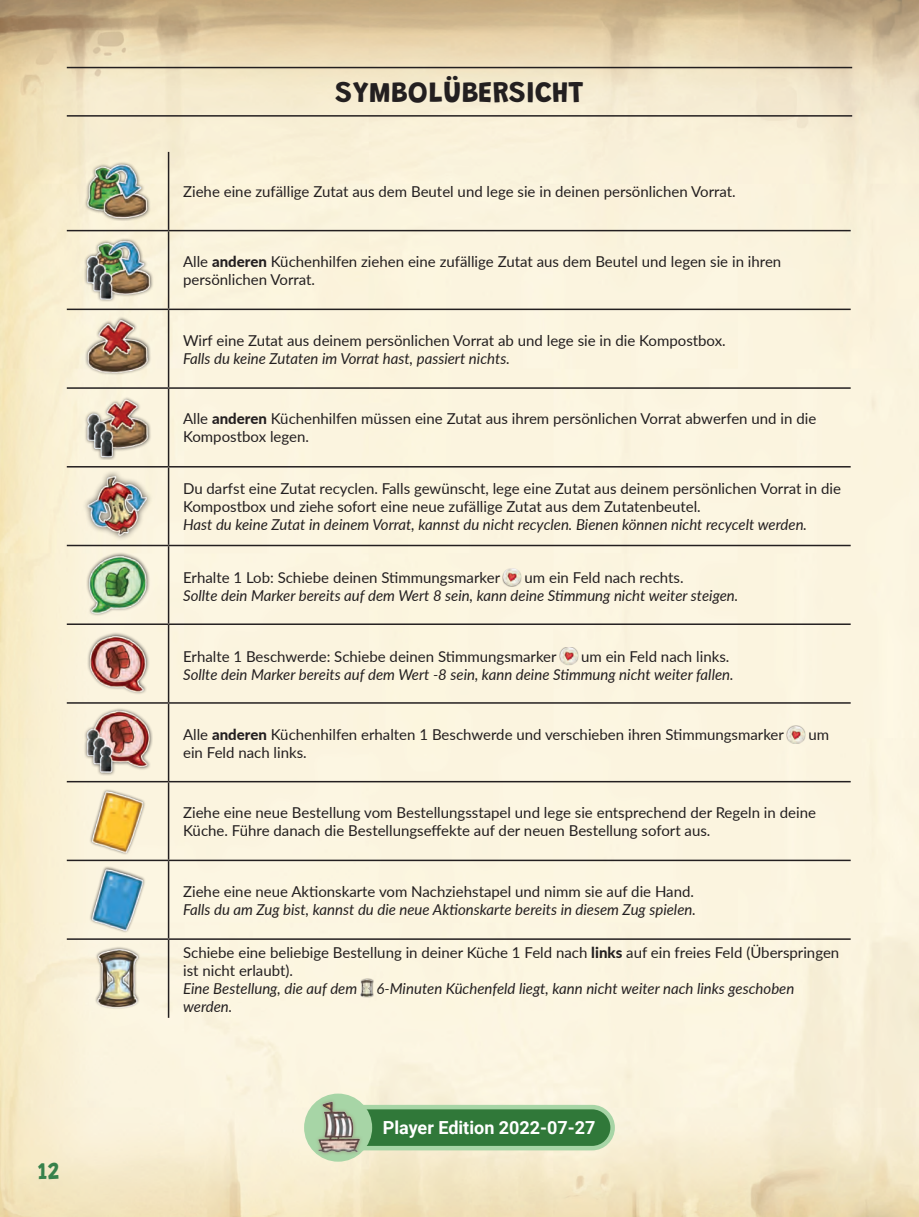
<style>
.page{position:relative;width:919px;height:1217px;background:#fff}
.page>*{position:absolute;margin:0;border:0;box-sizing:border-box;transform-origin:0 0}
.t1{font:100 30px "Grandstander";letter-spacing:.005em;color:#231f20}
.t2{font:100 24px "Grandstander";color:#37814b}
.t3{font:700 18px "Roboto";color:#fff}
.t4{font:15px/18px "Lato";color:#231f20}
.t5{font:italic 15px "Lato";color:#231f20}
.s1{font-weight:800}
</style>
<div class="page">
<img style="left:0;top:0;width:918px;height:1216px">
<hr style="left:67px;top:67px;width:785px;height:1px;background:#231f20">
<hr style="left:67px;top:115px;width:785px;height:2px;background:#231f20">
<hr style="left:168px;top:152px;width:1px;height:78px;background:#231f20">
<hr style="left:67px;top:230px;width:101px;height:1px;background:#231f20">
<hr style="left:168px;top:230px;width:682px;height:1px;background:#231f20">
<hr style="left:168px;top:231px;width:1px;height:77px;background:#231f20">
<hr style="left:67px;top:308px;width:101px;height:2px;background:#231f20">
<hr style="left:168px;top:308px;width:682px;height:2px;background:#231f20">
<hr style="left:168px;top:310px;width:1px;height:77px;background:#231f20">
<hr style="left:67px;top:387px;width:101px;height:2px;background:#231f20">
<hr style="left:168px;top:387px;width:682px;height:2px;background:#231f20">
<hr style="left:168px;top:389px;width:1px;height:77px;background:#231f20">
<hr style="left:67px;top:466px;width:101px;height:1px;background:#231f20">
<hr style="left:168px;top:466px;width:682px;height:1px;background:#231f20">
<hr style="left:168px;top:467px;width:1px;height:77px;background:#231f20">
<hr style="left:67px;top:544px;width:101px;height:2px;background:#231f20">
<hr style="left:168px;top:544px;width:682px;height:2px;background:#231f20">
<hr style="left:168px;top:546px;width:1px;height:77px;background:#231f20">
<hr style="left:67px;top:623px;width:101px;height:2px;background:#231f20">
<hr style="left:168px;top:623px;width:682px;height:2px;background:#231f20">
<hr style="left:168px;top:625px;width:1px;height:77px;background:#231f20">
<hr style="left:67px;top:702px;width:101px;height:1px;background:#231f20">
<hr style="left:168px;top:702px;width:682px;height:1px;background:#231f20">
<hr style="left:168px;top:703px;width:1px;height:77px;background:#231f20">
<hr style="left:67px;top:780px;width:101px;height:2px;background:#231f20">
<hr style="left:168px;top:780px;width:682px;height:2px;background:#231f20">
<hr style="left:168px;top:782px;width:1px;height:77px;background:#231f20">
<hr style="left:67px;top:859px;width:101px;height:1px;background:#231f20">
<hr style="left:168px;top:859px;width:682px;height:1px;background:#231f20">
<hr style="left:168px;top:860px;width:1px;height:78px;background:#231f20">
<hr style="left:67px;top:938px;width:101px;height:1px;background:#231f20">
<hr style="left:168px;top:938px;width:682px;height:1px;background:#231f20">
<hr style="left:168px;top:939px;width:1px;height:78px;background:#231f20">
<img style="left:79px;top:159px;width:77px;height:64px">
<img style="left:79px;top:238px;width:77px;height:64px">
<img style="left:79px;top:317px;width:77px;height:63px">
<img style="left:79px;top:395px;width:77px;height:64px">
<div style="left:81px;top:469px;width:72px;height:72px;background:#fbf4df"></div>
<img style="left:79px;top:474px;width:77px;height:64px">
<img style="left:79px;top:553px;width:77px;height:63px">
<div style="left:502px;top:567px;width:20px;height:19px;background:#231f20;opacity:.75"></div>
<img style="left:503px;top:569px;width:17px;height:17px">
<img style="left:79px;top:631px;width:77px;height:64px">
<div style="left:559px;top:646px;width:19px;height:19px;background:#231f20;opacity:.75"></div>
<img style="left:560px;top:647px;width:17px;height:17px">
<div style="left:84px;top:707px;width:69px;height:68px;background:#231f20;opacity:.75"></div>
<img style="left:79px;top:710px;width:77px;height:64px">
<div style="left:786px;top:725px;width:20px;height:19px;background:#231f20;opacity:.75"></div>
<img style="left:787px;top:726px;width:17px;height:17px">
<div style="left:89px;top:788px;width:57px;height:67px;background:#231f20;opacity:.75"></div>
<img style="left:79px;top:790px;width:77px;height:63px">
<div style="left:89px;top:865px;width:57px;height:67px;background:#fbf4e0"></div>
<img style="left:79px;top:867px;width:77px;height:64px">
<img style="left:79px;top:946px;width:77px;height:64px">
<div style="left:360px;top:978px;width:14px;height:19px;background:#231f20;opacity:.75"></div>
<img style="left:361px;top:979px;width:11px;height:17px">
<div style="left:319px;top:1106px;width:293px;height:41px;background:#307839;border-radius:21px"></div>
<div style="left:317px;top:1104px;width:298px;height:46px;border:4px solid #a7d5a6;border-radius:21px"></div>
<div style="left:304px;top:1093px;width:68px;height:68px;background:#a7d5a6;border-radius:50%"></div>
<img style="left:308px;top:1097px;width:60px;height:60px">
<h2 class="t2" style="left:38px;top:1152px;width:23px">12</h2>
<h1 class="t1" style="left:335px;top:69px;width:250px">SYMBOLÜBERSICHT</h1>
<p class="t4" style="left:183px;top:182px;width:554px">Ziehe eine zufällige Zutat aus dem Beutel und lege sie in deinen persönlichen Vorrat.</p>
<p class="t4" style="left:183px;top:252px;width:599px">Alle <span class="s1">anderen</span> Küchenhilfen ziehen eine zufällige Zutat aus dem Beutel und legen sie in ihren persönlichen Vorrat.</p>
<p class="t4" style="left:183px;top:330px;width:544px">Wirf eine Zutat aus deinem persönlichen Vorrat ab und lege sie in die Kompostbox.</p>
<p class="t5" style="left:183px;top:347px;width:328px">Falls du keine Zutaten im Vorrat hast, passiert nichts.</p>
<p class="t4" style="left:183px;top:409px;width:634px">Alle <span class="s1">anderen</span> Küchenhilfen müssen eine Zutat aus ihrem persönlichen Vorrat abwerfen und in die<br>Kompostbox legen.</p>
<p class="t4" style="left:183px;top:479px;width:659px">Du darfst eine Zutat recyclen. Falls gewünscht, lege eine Zutat aus deinem persönlichen Vorrat in die<br>Kompostbox und ziehe sofort eine neue zufällige Zutat aus dem Zutatenbeutel.</p>
<p class="t5" style="left:183px;top:514px;width:625px">Hast du keine Zutat in deinem Vorrat, kannst du nicht recyclen. Bienen können nicht recycelt werden.</p>
<p class="t4" style="left:183px;top:567px;width:318px">Erhalte 1 Lob: Schiebe deinen Stimmungsmarker</p>
<p class="t4" style="left:524px;top:567px;width:160px">um ein Feld nach rechts.</p>
<p class="t5" style="left:183px;top:584px;width:556px">Sollte dein Marker bereits auf dem Wert 8 sein, kann deine Stimmung nicht weiter steigen.</p>
<p class="t4" style="left:183px;top:646px;width:375px">Erhalte 1 Beschwerde: Schiebe deinen Stimmungsmarker</p>
<p class="t4" style="left:581px;top:646px;width:150px">um ein Feld nach links.</p>
<p class="t5" style="left:183px;top:663px;width:552px">Sollte dein Marker bereits auf dem Wert -8 sein, kann deine Stimmung nicht weiter fallen.</p>
<p class="t4" style="left:183px;top:725px;width:602px">Alle <span class="s1">anderen</span> Küchenhilfen erhalten 1 Beschwerde und verschieben ihren Stimmungsmarker</p>
<p class="t4" style="left:808px;top:725px;width:22px">um</p>
<p class="t4" style="left:183px;top:743px;width:125px">ein Feld nach links.</p>
<p class="t4" style="left:183px;top:802px;width:634px">Ziehe eine neue Bestellung vom Bestellungsstapel und lege sie entsprechend der Regeln in deine<br>Küche. Führe danach die Bestellungseffekte auf der neuen Bestellung sofort aus.</p>
<p class="t4" style="left:183px;top:881px;width:512px">Ziehe eine neue Aktionskarte vom Nachziehstapel und nimm sie auf die Hand.</p>
<p class="t5" style="left:183px;top:898px;width:514px">Falls du am Zug bist, kannst du die neue Aktionskarte bereits in diesem Zug spielen.</p>
<p class="t4" style="left:183px;top:942px;width:657px">Schiebe eine beliebige Bestellung in deiner Küche 1 Feld nach <span class="s1">links</span> auf ein freies Feld (Überspringen ist nicht erlaubt).</p>
<p class="t5" style="left:183px;top:977px;width:176px">Eine Bestellung, die auf dem</p>
<p class="t5" style="left:376px;top:977px;width:419px">6-Minuten Küchenfeld liegt, kann nicht weiter nach links geschoben</p>
<p class="t5" style="left:183px;top:995px;width:51px">werden.</p>
<p class="t3" style="left:383px;top:1114px;width:214px">Player Edition 2022-07-27</p>
</div>
